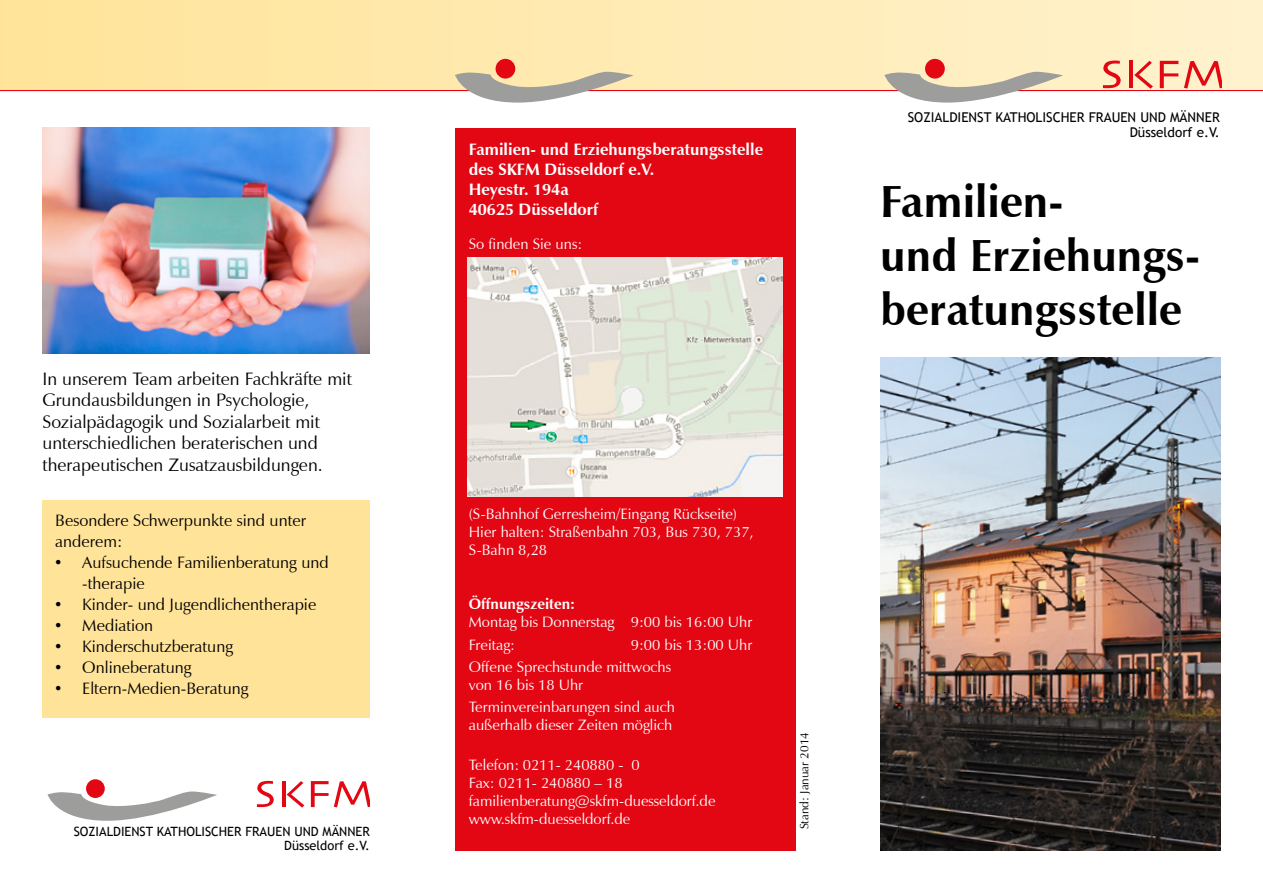
<style>
.page{position:relative;width:1263px;height:893px;background:#fff}
.page>*{position:absolute;margin:0;border:0;box-sizing:border-box;transform-origin:0 0}
.t1{font:700 45px/54px "Zapf Humanist 601 BT";color:#000}
.t2{font:18px/21.6px "Zapf Humanist 601 BT";color:#000}
.t3{font:16.5px/21px "Zapf Humanist 601 BT";color:#000}
.t4{font:700 16.5px/19.8px "Zapf Humanist 601 BT";color:#fff}
.t5{font:15px/18px "Zapf Humanist 601 BT";color:#fff}
.t6{font:700 15px "Zapf Humanist 601 BT";color:#fff}
.t7{font:13.5px/15px "Trebuchet MS";color:#000;text-align:right}
.t8{font:12.75px/14.2px "Trebuchet MS";color:#000;text-align:right}
.t9{font:12px "Zapf Humanist 601 BT";color:#000}
.s1{font-family:"Times New Roman";font-size:18px}
</style>
<div class="page">
<hr style="left:0;top:89px;width:1263px;height:2px;background:#e30613">
<div style="left:0;top:0;width:1263px;height:89px;background:linear-gradient(to right,#ffe399,#fff2cd)"></div>
<div style="left:925px;top:59px;width:20px;height:20px;background:#e30613;border-radius:50%"></div>
<svg style="left:1102px;top:60px;width:19px;height:29px"></svg>
<hr style="left:1129px;top:61px;width:4px;height:27px;background:#e30613">
<svg style="left:1134px;top:61px;width:19px;height:28px"></svg>
<svg style="left:1160px;top:61px;width:18px;height:27px"></svg>
<svg style="left:1184px;top:61px;width:37px;height:28px"></svg>
<svg style="left:884px;top:72px;width:179px;height:31px"></svg>
<div style="left:495px;top:59px;width:20px;height:20px;background:#e30613;border-radius:50%"></div>
<svg style="left:455px;top:72px;width:179px;height:31px"></svg>
<div style="left:455px;top:128px;width:340px;height:722px;background:#e30613"></div>
<div style="left:86px;top:779px;width:19px;height:19px;background:#e30613;border-radius:50%"></div>
<svg style="left:48px;top:791px;width:169px;height:30px"></svg>
<svg style="left:256px;top:780px;width:18px;height:27px"></svg>
<hr style="left:282px;top:781px;width:4px;height:26px;background:#e30613">
<svg style="left:287px;top:781px;width:17px;height:26px"></svg>
<svg style="left:311px;top:781px;width:58px;height:26px"></svg>
<div style="left:43px;top:501px;width:327px;height:217px;background:#ffe398"></div>
<img style="left:43px;top:128px;width:327px;height:226px">
<img style="left:880px;top:357px;width:341px;height:493px">
<img style="left:468px;top:257px;width:314px;height:240px">
<p class="t2" style="left:43px;top:368px;width:311px">In unserem Team arbeiten Fachkräfte mit Grundausbildungen in Psychologie, Sozialpädagogik und Sozialarbeit mit unterschiedlichen beraterischen und therapeutischen Zusatzausbildungen.</p>
<p class="t3" style="left:55px;top:510px;width:252px">Besondere Schwerpunkte sind unter anderem:</p>
<p class="t3" style="left:82px;top:552px;width:248px;text-indent:-27px"><span class="s1">•</span> Aufsuchende Familienberatung und -therapie</p>
<p class="t3" style="left:55px;top:594px;width:263px"><span class="s1">•</span> Kinder- und Jugendlichentherapie</p>
<p class="t3" style="left:55px;top:615px;width:99px"><span class="s1">•</span> Mediation</p>
<p class="t3" style="left:55px;top:636px;width:179px"><span class="s1">•</span> Kinderschutzberatung</p>
<p class="t3" style="left:55px;top:657px;width:138px"><span class="s1">•</span> Onlineberatung</p>
<p class="t3" style="left:55px;top:678px;width:195px"><span class="s1">•</span> Eltern-Medien-Beratung</p>
<p class="t8" style="left:74px;top:824px;width:298px">SOZIALDIENST KATHOLISCHER FRAUEN UND MÄNNER<br>Düsseldorf e.V.</p>
<p class="t4" style="left:469px;top:140px;width:296px">Familien- und Erziehungsberatungsstelle des SKFM Düsseldorf e.V.<br>Heyestr. 194a<br>40625 Düsseldorf</p>
<p class="t5" style="left:469px;top:235px;width:115px">So finden Sie uns:</p>
<p class="t5" style="left:469px;top:505px;width:286px">(S-Bahnhof Gerresheim/Eingang Rückseite)<br>Hier halten: Straßenbahn 703, Bus 730, 737,<br>S-Bahn 8,28</p>
<p class="t6" style="left:469px;top:595px;width:108px">Öffnungszeiten:</p>
<p class="t5" style="left:469px;top:611px;width:285px;line-height:22.2px">Montag bis Donnerstag 9:00 bis 16:00 Uhr<br>Freitag:</p>
<p class="t5" style="left:469px;top:633px;width:285px;line-height:22.2px;text-indent:162px">9:00 bis 13:00 Uhr<br>Offene Sprechstunde mittwochs</p>
<p class="t5" style="left:469px;top:673px;width:208px;line-height:22.2px">von 16 bis 18 Uhr<br>Terminvereinbarungen sind auch</p>
<p class="t5" style="left:469px;top:716px;width:205px">außerhalb dieser Zeiten möglich</p>
<p class="t5" style="left:469px;top:756px;width:248px">Telefon: 0211- 240880 - 0<br>Fax: 0211- 240880 – 18 familienberatung@skfm-duesseldorf.de www.skfm-duesseldorf.de</p>
<p class="t9" style="left:797px;top:829px;width:99px;rotate:-90deg">Stand: Januar 2014</p>
<p class="t7" style="left:908px;top:110px;width:314px">SOZIALDIENST KATHOLISCHER FRAUEN UND MÄNNER<br>Düsseldorf e.V.</p>
<h1 class="t1" style="left:880px;top:175px;width:322px">Familien-<br>und Erziehungs&shy;beratungsstelle</h1>
</div>
